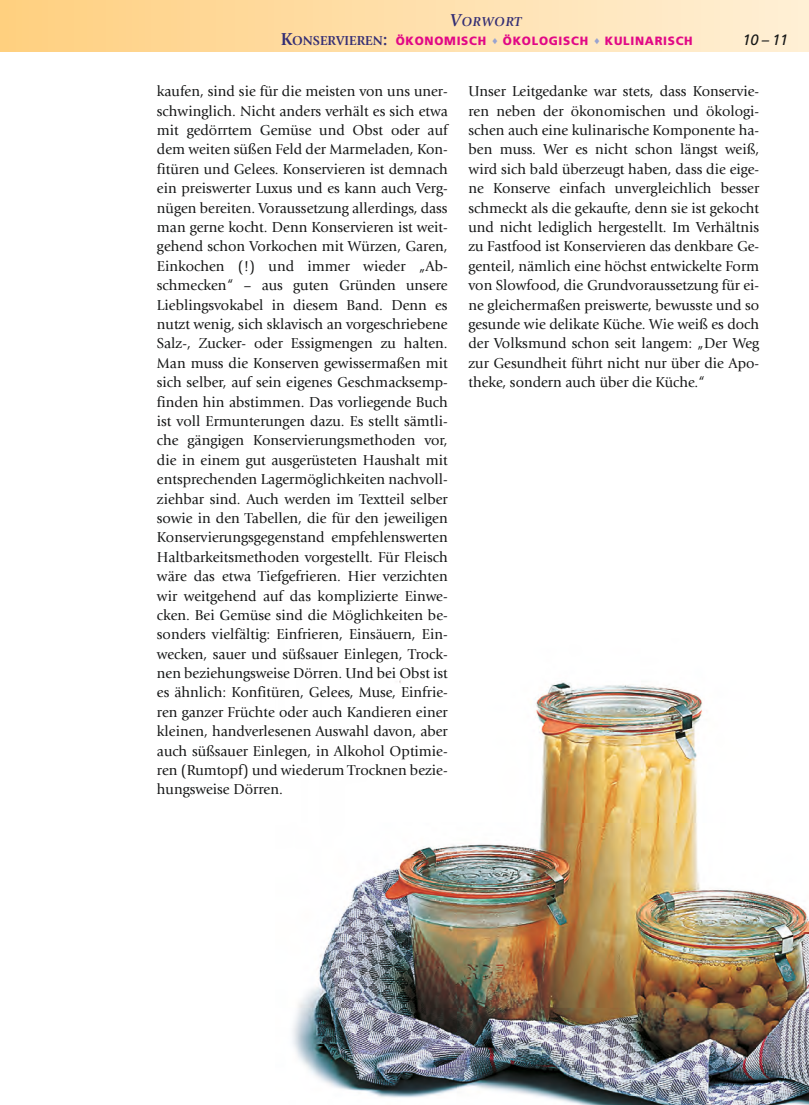
<style>
.page{position:relative;width:809px;height:1105px;background:#fff}
.page>*{position:absolute;margin:0;border:0;box-sizing:border-box;transform-origin:0 0}
.t1{font:15px/19.4px "Giovanni";color:#151616;text-align:justify}
.t2{font:italic 15px "Frutiger";color:#151616}
.t3{font:italic 700 13.5px "Giovanni";letter-spacing:.035em;color:#342e74}
.t4{font:900 12px "Frutiger";letter-spacing:.06em;color:#e10886}
.s1{font-size:18px}
.s2{font-family:"Giovanni";font-weight:700;font-size:18px;color:#342e74}
.s3{font-family:"Giovanni";font-weight:700;font-size:13.5px;color:#342e74}
.s4{color:#99a3d0}
</style>
<div class="page">
<img style="left:292px;top:680px;width:517px;height:424px">
<div style="left:0;top:0;width:809px;height:51px;background:linear-gradient(to right,#ffcf7f,#fff0d6)"></div>
<p class="t3" style="left:450px;top:16px;width:73px"><span class="s1">V</span>ORWORT</p>
<p class="t4" style="left:281px;top:36px;width:413px"><span class="s2">K</span><span class="s3">ONSERVIEREN</span><span class="s2">:</span> ÖKONOMISCH <span class="s4">♦</span> ÖKOLOGISCH <span class="s4">♦</span> KULINARISCH</p>
<p class="t2" style="left:743px;top:34px;width:47px">10 – 11</p>
<p class="t1" style="left:157px;top:83px;width:292px">kaufen, sind sie für die meis ten von uns uner&shy;schwinglich. Nicht anders verhält es sich etwa mit gedörrtem Gemüse und Obst oder auf dem weiten süßen Feld der Marmeladen, Kon&shy;fitüren und Gelees. Konservieren ist demnach ein preiswerter Luxus und es kann auch Verg&shy;nügen bereiten. Voraussetzung allerdings, dass man gerne kocht. Denn Konservieren ist weit&shy;gehend schon Vorkochen mit Würzen, Garen, Einkochen (!) und immer wieder „Ab&shy;schmecken“ – aus guten Gründen unsere Lieblingsvokabel in diesem Band. Denn es nutzt wenig, sich sklavisch an vorgeschriebene Salz-, Zucker- oder Essigmengen zu halten.<br>Man muss die Konserven gewissermaßen mit sich selber, auf sein eigenes Geschmacksemp&shy;finden hin abstimmen. Das vorliegende Buch ist voll Ermunterungen dazu. Es stellt sämt li&shy;che gängigen Konservierungsmethoden vor, die in einem gut ausgerüsteten Haushalt mit entsprechenden Lagermöglichkeiten nachvoll&shy;ziehbar sind. Auch werden im Textteil selber sowie in den Tabellen, die für den jeweiligen Konservierungsgegenstand emp fehlenswerten Haltbarkeitsmethoden vorgestellt. Für Fleisch wäre das etwa Tiefgefrieren. Hier verzichten wir weitgehend auf das komplizierte Einwe - cken. Bei Gemüse sind die Möglichkeiten be&shy;sonders vielfältig: Einfrieren, Einsäuern, Ein&shy;wecken, sauer und süßsauer Einlegen, Trock&shy;nen beziehungsweise Dörren. Und bei Obst ist es ähnlich: Konfitüren, Gelees, Muse, Einfrie&shy;ren ganzer Früchte oder auch Kandieren einer kleinen, handverlesenen Auswahl davon, aber auch süßsauer Einlegen, in Alkohol Optimie&shy;ren (Rumtopf) und wiederum Trocknen bezie&shy;hungsweise Dörren.</p>
<p class="t1" style="left:468px;top:83px;width:292px">Unser Leitgedanke war stets, dass Konservie&shy;ren neben der ökonomischen und ökologi&shy;schen auch eine kulinarische Komponente ha&shy;ben muss. Wer es nicht schon längst weiß, wird sich bald überzeugt haben, dass die eige&shy;ne Konserve einfach unvergleichlich besser schmeckt als die gekaufte, denn sie ist gekocht und nicht lediglich hergestellt. Im Verhältnis zu Fastfood ist Konservieren das denkbare Ge&shy;genteil, nämlich eine höchst entwickelte Form von Slowfood, die Grundvoraussetzung für ei&shy;ne gleichermaßen preiswerte, bewusste und so gesunde wie delikate Küche. Wie weiß es doch der Volksmund schon seit langem: „Der Weg zur Gesundheit führt nicht nur über die Apo&shy;theke, sondern auch über die Küche.“</p>
</div>
